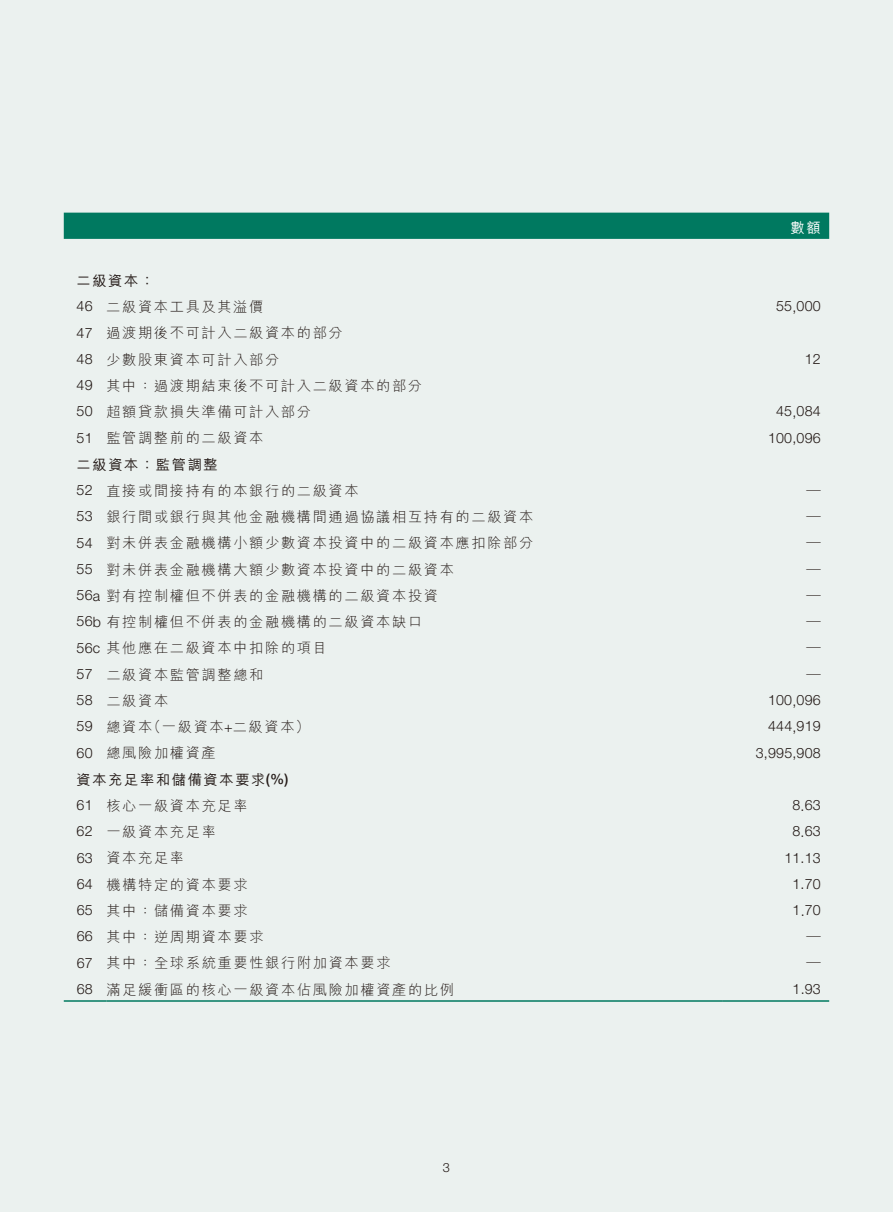
<style>
.page{position:relative;width:893px;height:1212px;background:#ebf1ef}
.page>*{position:absolute;margin:0;border:0;box-sizing:border-box;transform-origin:0 0}
.t1{font:300 14.25px/26.2px "M Hei HK";letter-spacing:.115em;color:#231916}
.t2{font:300 14.25px "Helvetica Neue";letter-spacing:.015em;color:#231916}
.t3{font:500 14.25px/26.2px "M Hei HK";letter-spacing:.115em;color:#231916}
.t4{font:500 14.25px "M Hei HK";color:#fff}
.t5{font:300 12.75px "Helvetica Neue";color:#231916}
.s1{font-weight:500}
.s2{font-family:"Helvetica Neue"}
.s3{font-family:"Helvetica Neue";font-weight:300}
.s4{font-weight:300}
</style>
<div class="page">
<div style="left:64px;top:213px;width:765px;height:26px;background:#007960"></div>
<hr style="left:64px;top:1000px;width:42px;height:2px;background:#007960">
<hr style="left:106px;top:1000px;width:617px;height:2px;background:#007960">
<hr style="left:723px;top:1000px;width:106px;height:2px;background:#007960">
<p class="t1" style="left:77px;top:267px;width:188px"><span class="s1">二級資本：<br></span><span class="s2">46</span> 二級資本工具及其溢價</p>
<p class="t1" style="left:77px;top:319px;width:268px"><span class="s2">47</span> 過渡期後不可計入二級資本的部分<br><span class="s2">48</span> 少數股東資本可計入部分</p>
<p class="t1" style="left:77px;top:372px;width:347px"><span class="s2">49</span> 其中：過渡期結束後不可計入二級資本的部分<br><span class="s2">50</span> 超額貸款損失準備可計入部分</p>
<p class="t4" style="left:791px;top:218px;width:32px">數額</p>
<p class="t2" style="left:776px;top:298px;width:46px">55,000</p>
<p class="t2" style="left:805px;top:350px;width:18px">12</p>
<p class="t2" style="left:776px;top:403px;width:46px">45,084</p>
<p class="t1" style="left:77px;top:424px;width:188px"><span class="s2">51</span> 監管調整前的二級資本</p>
<p class="t2" style="left:768px;top:429px;width:54px">100,096</p>
<p class="t1" style="left:77px;top:451px;width:284px"><span class="s1">二級資本：監管調整<br></span><span class="s2">52</span> 直接或間接持有的本銀行的二級資本</p>
<p class="t1" style="left:806px;top:477px;width:16px">—</p>
<p class="t1" style="left:77px;top:503px;width:458px"><span class="s2">53</span> 銀行間或銀行與其他金融機構間通過協議相互持有的二級資本</p>
<p class="t1" style="left:806px;top:503px;width:16px">—</p>
<p class="t1" style="left:77px;top:529px;width:458px"><span class="s2">54</span> 對未併表金融機構小額少數資本投資中的二級資本應扣除部分</p>
<p class="t1" style="left:806px;top:529px;width:16px">—</p>
<p class="t1" style="left:77px;top:556px;width:379px"><span class="s2">55</span> 對未併表金融機構大額少數資本投資中的二級資本</p>
<p class="t1" style="left:806px;top:556px;width:16px">—</p>
<p class="t1" style="left:77px;top:582px;width:363px"><span class="s2">56a</span> 對有控制權但不併表的金融機構的二級資本投資</p>
<p class="t1" style="left:806px;top:582px;width:16px">—</p>
<p class="t1" style="left:77px;top:608px;width:347px"><span class="s2">56b</span> 有控制權但不併表的金融機構的二級資本缺口</p>
<p class="t1" style="left:806px;top:608px;width:16px">—</p>
<p class="t1" style="left:77px;top:634px;width:252px"><span class="s2">56c</span> 其他應在二級資本中扣除的項目</p>
<p class="t1" style="left:806px;top:634px;width:16px">—</p>
<p class="t1" style="left:77px;top:661px;width:188px"><span class="s2">57</span> 二級資本監管調整總和</p>
<p class="t1" style="left:806px;top:661px;width:16px">—</p>
<p class="t1" style="left:77px;top:687px;width:93px"><span class="s2">58</span> 二級資本</p>
<p class="t2" style="left:768px;top:691px;width:54px">100,096</p>
<p class="t1" style="left:77px;top:713px;width:235px"><span class="s2">59</span> 總資本（一級資本<span class="s2">+</span>二級資本）</p>
<p class="t2" style="left:768px;top:718px;width:54px">444,919</p>
<p class="t1" style="left:77px;top:739px;width:141px"><span class="s2">60</span> 總風險加權資產</p>
<p class="t2" style="left:756px;top:744px;width:66px">3,995,908</p>
<p class="t3" style="left:77px;top:765px;width:213px">資本充足率和儲備資本要求<span class="s2">(%)<br></span><span class="s3">61</span> <span class="s4">核心一級資本充足率</span></p>
<p class="t2" style="left:792px;top:796px;width:30px">8.63</p>
<p class="t1" style="left:77px;top:818px;width:141px"><span class="s2">62</span> 一級資本充足率</p>
<p class="t2" style="left:792px;top:823px;width:30px">8.63</p>
<p class="t1" style="left:77px;top:844px;width:109px"><span class="s2">63</span> 資本充足率</p>
<p class="t2" style="left:784px;top:849px;width:38px">11.13</p>
<p class="t1" style="left:77px;top:871px;width:173px"><span class="s2">64</span> 機構特定的資本要求</p>
<p class="t2" style="left:792px;top:875px;width:30px">1.70</p>
<p class="t1" style="left:77px;top:897px;width:173px"><span class="s2">65</span> 其中：儲備資本要求</p>
<p class="t2" style="left:792px;top:901px;width:30px">1.70</p>
<p class="t1" style="left:77px;top:923px;width:188px"><span class="s2">66</span> 其中：逆周期資本要求</p>
<p class="t1" style="left:807px;top:923px;width:16px">—</p>
<p class="t1" style="left:77px;top:949px;width:315px"><span class="s2">67</span> 其中：全球系統重要性銀行附加資本要求</p>
<p class="t1" style="left:807px;top:949px;width:16px">—</p>
<p class="t1" style="left:77px;top:976px;width:379px"><span class="s2">68</span> 滿足緩衝區的核心一級資本佔風險加權資產的比例</p>
<p class="t2" style="left:792px;top:980px;width:30px">1.93</p>
<p class="t5" style="left:443px;top:1159px;width:9px">3</p>
</div>
